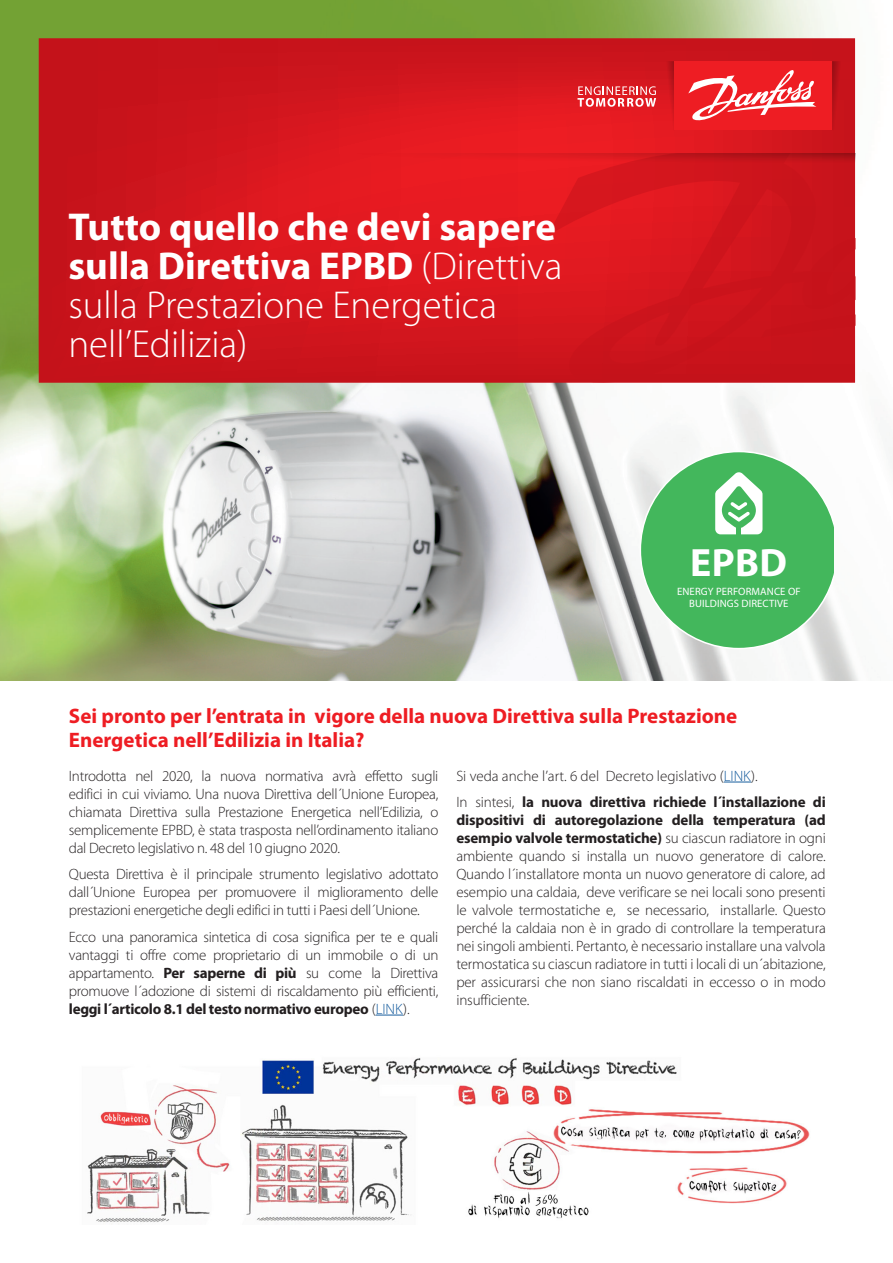
<style>
.page{position:relative;width:893px;height:1263px;background:#fff}
.page>*{position:absolute;margin:0;border:0;box-sizing:border-box;transform-origin:0 0}
.t1{font:700 39.6px "Myriad Pro";color:#fff}
.Front_page__Headline{font:300 39px/39px "Myriad Pro";color:#fff}
.Disclaimer_Litt{font:700 21px/24px "Myriad Pro";color:#ee1d23}
.Disclaimer_Litt-2{font:300 15px/18px "Myriad Pro";letter-spacing:-.02em;color:#231f20;text-align:justify}
.Disclaimer_Litt-3{font:300 15px "Myriad Pro";color:#231f20}
.t2{font:10.65px/12.1px "Myriad Pro";letter-spacing:.01em;color:#fff;text-align:center}
.s1{font-weight:700}
.s2{color:#175d9e}
</style>
<div class="page">
<svg style="left:376px;top:1015px;width:27px;height:1px"></svg>
<svg style="left:724px;top:782px;width:27px;height:1px"></svg>
<img style="left:0;top:0;width:858px;height:680px">
<svg style="left:640px;top:451px;width:194px;height:198px"></svg>
<img style="left:87px;top:1058px;width:723px;height:165px">
<svg style="left:39px;top:38px;width:816px;height:345px;background:#d3161d"></svg>
<svg style="left:547px;top:166px;width:308px;height:217px;background:#d1151d"></svg>
<svg style="left:832px;top:61px;width:13px;height:69px"></svg>
<svg style="left:662px;top:61px;width:12px;height:69px"></svg>
<svg style="left:358px;top:153px;width:497px;height:13px;background:#d5171e"></svg>
<div style="left:674px;top:61px;width:158px;height:69px;background:#ee1d23"></div>
<svg style="left:577px;top:86px;width:79px;height:21px;background:#e8666b"></svg>
<svg style="left:688px;top:70px;width:128px;height:51px"></svg>
<p class="Front_page__Headline" style="left:68px;top:207px;width:496px"><span class="s1">Tutto quello che devi sapere sulla Direttiva EPBD</span> (Direttiva sulla Prestazione Energetica nell’Edilizia)</p>
<p class="t1" style="left:690px;top:536px;width:98px">EPBD</p>
<p class="t2" style="left:677px;top:585px;width:125px">ENERGY PERFORMANCE OF<br>BUILDINGS DIRECTIVE</p>
<p class="Disclaimer_Litt" style="left:69px;top:703px;width:670px">Sei pronto per l’entrata in vigore della nuova Direttiva sulla Prestazione<br>Energetica nell’Edilizia in Italia?</p>
<p class="Disclaimer_Litt-2" style="left:69px;top:766px;width:371px">Introdotta nel 2020, la nuova normativa avrà effetto sugli edifici in cui viviamo. Una nuova Direttiva dell´Unione Europea, chiamata Direttiva sulla Prestazione Energetica nell’Edilizia, o semplicemente EPBD, è stata trasposta nell’ordinamento italiano dal Decreto legislativo n. 48 del 10 giugno 2020.</p>
<p class="Disclaimer_Litt-2" style="left:69px;top:865px;width:371px">Questa Direttiva è il principale strumento legislativo adottato dall´Unione Europea per promuovere il miglioramento delle prestazioni energetiche degli edifici in tutti i Paesi dell´Unione.</p>
<p class="Disclaimer_Litt-2" style="left:69px;top:927px;width:371px">Ecco una panoramica sintetica di cosa significa per te e quali vantaggi ti offre come proprietario di un immobile o di un appartamento. <span class="s1">Per saperne di più</span> su come la Direttiva promuove l´adozione di sistemi di riscaldamento più efficienti, <span class="s1">leggi l´articolo 8.1 del testo normativo europeo</span> (<span class="s2">LINK</span>).</p>
<p class="Disclaimer_Litt-3" style="left:456px;top:766px;width:303px">Si veda anche l’art. 6 del Decreto legislativo (<span class="s2">LINK</span>).</p>
<p class="Disclaimer_Litt-2" style="left:456px;top:793px;width:371px">In sintesi, <span class="s1">la nuova direttiva richiede l´installazione di dispositivi di autoregolazione della temperatura (ad esempio valvole termostatiche)</span> su ciascun radiatore in ogni ambiente quando si installa un nuovo generatore di calore.<br>Quando l´installatore monta un nuovo generatore di calore, ad esempio una caldaia, deve verificare se nei locali sono presenti le valvole termostatiche e, se necessario, installarle. Questo perché la caldaia non è in grado di controllare la temperatura nei singoli ambienti. Pertanto, è necessario installare una valvola termostatica su ciascun radiatore in tutti i locali di un´abitazione, per assicurarsi che non siano riscaldati in eccesso o in modo insufficiente.</p>
</div>
